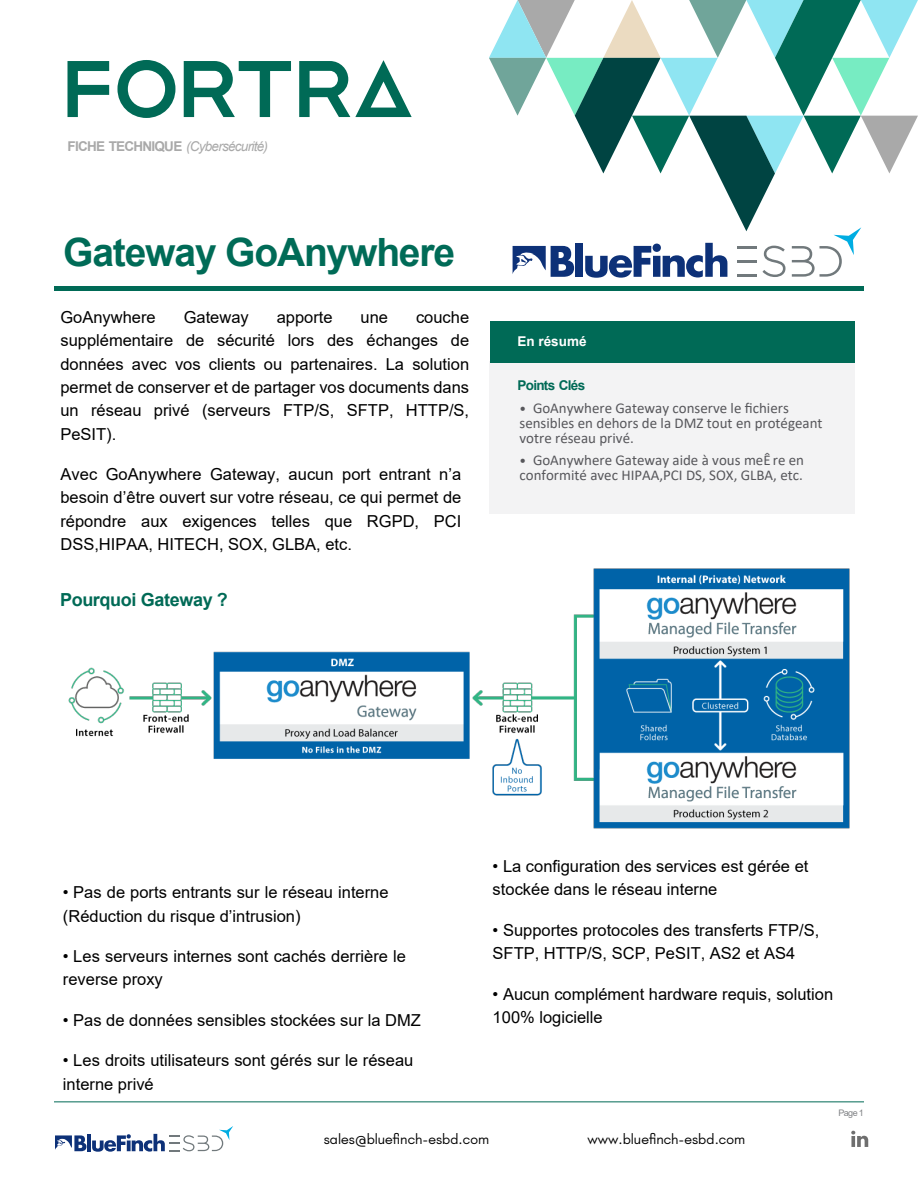
<style>
.page{position:relative;width:918px;height:1188px;background:#fff}
.page>*{position:absolute;margin:0;border:0;box-sizing:border-box;transform-origin:0 0}
.t1{font:700 39px "Arial";letter-spacing:-.03em;color:#006b57}
.t2{font:700 18px "Arial";letter-spacing:-.02em;color:#006a56}
.t3{font:16.5px/23.4px "Arial";color:#000}
.t4{font:15px/15px "Calibri";color:#57575b}
.t5{font:13.5px "Glacial Indifference";color:#000}
.t6{font:italic 13.5px "Arial";letter-spacing:-.055em;color:#a9a9a9}
.t7{font:700 13.5px "Arial";letter-spacing:-.055em;color:#006a56}
.t8{font:700 13.5px "Arial";color:#fff}
.t9{font:9px "Arial";color:#808285}
.s1{font-weight:700;font-style:normal}
.s2{font-size:13.5px}
</style>
<div class="page">
<svg style="left:68px;top:61px;width:41px;height:56px"></svg>
<svg style="left:299px;top:60px;width:113px;height:57px"></svg>
<svg style="left:184px;top:61px;width:107px;height:56px"></svg>
<svg style="left:117px;top:60px;width:58px;height:58px"></svg>
<hr style="left:54px;top:1101px;width:810px;height:1px;background:#006a56">
<div style="left:54px;top:286px;width:810px;height:5px;background:#006a56"></div>
<svg style="left:851px;top:1131px;width:17px;height:16px"></svg>
<hr style="left:87px;top:1134px;width:4px;height:17px;background:#0d3178">
<svg style="left:55px;top:1135px;width:31px;height:16px"></svg>
<svg style="left:92px;top:1126px;width:141px;height:26px"></svg>
<svg style="left:489px;top:0;width:429px;height:278px"></svg>
<div style="left:490px;top:362px;width:364px;height:152px;background:#f3f3f4"></div>
<div style="left:490px;top:321px;width:364px;height:41px;background:#006a56"></div>
<img style="left:68px;top:568px;width:782px;height:260px">
<p class="t6" style="left:68px;top:141px;width:202px"><span class="s1">FICHE TECHNIQUE</span> (Cybersécurité)</p>
<h1 class="t1" style="left:63px;top:238px;width:393px">Gateway GoAnywhere</h1>
<p class="t3" style="left:60px;top:307px;width:97px">GoAnywhere</p>
<p class="t3" style="left:184px;top:307px;width:67px">Gateway</p>
<p class="t3" style="left:277px;top:307px;width:57px">apporte</p>
<p class="t3" style="left:361px;top:307px;width:29px">une</p>
<p class="t3" style="left:60px;top:307px;width:410px;text-align:justify;text-indent:356px">couche supplémentaire de sécurité lors des échanges de données avec vos clients ou partenaires. La solution permet de conserver et de partager vos documents dans un réseau privé (serveurs FTP/S, SFTP, HTTP/S, PeSIT).</p>
<p class="t3" style="left:60px;top:464px;width:402px;text-align:justify">Avec GoAnywhere Gateway, aucun port entrant n’a besoin d’être ouvert sur votre réseau, ce qui permet de répondre aux exigences telles que RGPD, PCI DSS,HIPAA, HITECH, SOX, GLBA, etc.</p>
<p class="t2" style="left:60px;top:593px;width:169px">Pourquoi Gateway ?</p>
<p class="t8" style="left:518px;top:336px;width:71px">En résumé</p>
<p class="t7" style="left:518px;top:380px;width:69px">Points Clés</p>
<p class="t4" style="left:520px;top:402px;width:305px"><span class="s2">•</span> GoAnywhere Gateway conserve le fichiers sensibles en dehors de la DMZ tout en protégeant votre réseau privé.</p>
<p class="t4" style="left:520px;top:454px;width:286px"><span class="s2">•</span> GoAnywhere Gateway aide à vous meÊ re en conformité avec HIPAA,PCI DS, SOX, GLBA, etc.</p>
<p class="t3" style="left:493px;top:856px;width:317px">• La configuration des services est gérée et stockée dans le réseau interne</p>
<p class="t3" style="left:493px;top:920px;width:328px">• Supportes protocoles des transferts FTP/S,<br>SFTP, HTTP/S, SCP, PeSIT, AS2 et AS4</p>
<p class="t3" style="left:493px;top:984px;width:342px">• Aucun complément hardware requis, solution<br>100% logicielle</p>
<p class="t3" style="left:63px;top:882px;width:327px">• Pas de ports entrants sur le réseau interne (Réduction du risque d’intrusion)</p>
<p class="t3" style="left:63px;top:946px;width:345px">• Les serveurs internes sont cachés derrière le reverse proxy</p>
<p class="t3" style="left:63px;top:1010px;width:359px">• Pas de données sensibles stockées sur la DMZ</p>
<p class="t3" style="left:63px;top:1050px;width:352px">• Les droits utilisateurs sont gérés sur le réseau interne privé</p>
<p class="t5" style="left:324px;top:1131px;width:167px">sales@bluefinch-esbd.com</p>
<p class="t5" style="left:588px;top:1131px;width:159px">www.bluefinch-esbd.com</p>
<p class="t9" style="left:839px;top:1110px;width:27px">Page 1</p>
</div>
